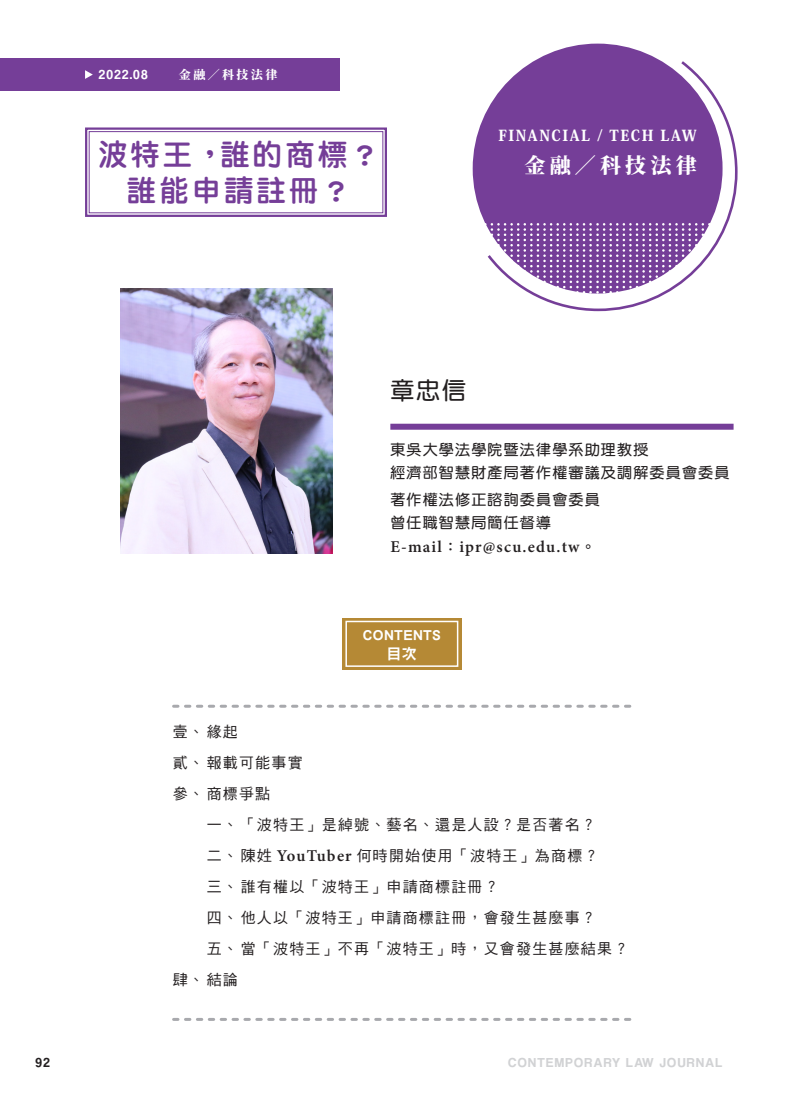
<style>
.page{position:relative;width:808px;height:1106px;background:#fff}
.page>*{position:absolute;margin:0;border:0;box-sizing:border-box;transform-origin:0 0}
.t1{font:30px "DF Yuan Std W8";letter-spacing:.08em;color:#753e98}
.t2{font:24px "DF Yuan Std W7";color:#231f20}
.t3{font:21px "Gen Yo Min TW H";letter-spacing:.2em;color:#fff}
.段落樣式1{font:600 16.5px "Minion Pro";letter-spacing:.075em;color:#231f20}
.目次{font:15px "DF Hei Std W5";letter-spacing:.08em;color:#231f20}
.段落樣式1-2{font:15px "DF Yuan Std W7";letter-spacing:.08em;color:#231f20}
.t4{font:800 15px "Koz Min Pro";letter-spacing:.1em;color:#fff}
.t5{font:15px "DF Hei Std W9";letter-spacing:.025em;color:#fff}
.t6{font:13.5px "Coolvetica Rg";letter-spacing:.1em;color:#d1d2d4}
.t7{font:13.5px "Coolvetica Rg";letter-spacing:.1em;color:#fff}
.t8{font:13.5px "Coolvetica Rg";color:#231f20}
.s1{font-family:"Adobe Ming Std";font-weight:300}
.s2{font-family:"Gen Yo Min TW H";font-size:12px}
.s3{font-family:"DF Yuan Std W7";font-weight:400;font-size:15px}
.s4{font-family:"Minion Pro";font-weight:600;font-size:16.5px}
</style>
<div class="page">
<div style="left:0;top:58px;width:340px;height:32px;background:#753e98"></div>
<svg style="left:85px;top:70px;width:8px;height:9px"></svg>
<div style="left:473px;top:44px;width:249px;height:249px;background:#753e98;border-radius:50%"></div>
<svg style="left:488px;top:61px;width:249px;height:250px"></svg>
<svg style="left:85px;top:127px;width:302px;height:90px"></svg>
<div style="left:89px;top:131px;width:294px;height:82px;border:1px solid #753e98"></div>
<div style="left:390px;top:424px;width:343px;height:6px;background:#753e98"></div>
<svg style="left:174px;top:704px;width:456px;height:3px"></svg>
<svg style="left:174px;top:1018px;width:456px;height:2px"></svg>
<img style="left:121px;top:289px;width:211px;height:264px">
<div style="left:342px;top:618px;width:119px;height:51px;background:#b58935"></div>
<div style="left:345px;top:620px;width:113px;height:47px;border:2px solid #fff"></div>
<p class="t7" style="left:99px;top:67px;width:180px">2022.08<span class="s1">　　</span><span class="s2">金融／科技法律</span></p>
<p class="t1" style="left:98px;top:138px;width:283px">波特王，誰的商標？</p>
<p class="t1" style="left:127px;top:174px;width:226px">誰能申請註冊？</p>
<p class="t4" style="left:498px;top:124px;width:200px">FINANCIAL / TECH LAW</p>
<p class="t3" style="left:524px;top:154px;width:174px">金融／科技法律</p>
<p class="t2" style="left:390px;top:378px;width:77px">章忠信</p>
<p class="段落樣式1-2" style="left:390px;top:441px;width:259px">東吳大學法學院暨法律學系助理教授</p>
<p class="段落樣式1-2" style="left:390px;top:464px;width:340px">經濟部智慧財產局著作權審議及調解委員會委員</p>
<p class="段落樣式1-2" style="left:390px;top:491px;width:211px">著作權法修正諮詢委員會委員</p>
<p class="段落樣式1-2" style="left:390px;top:514px;width:162px">曾任職智慧局簡任督導</p>
<p class="段落樣式1" style="left:390px;top:535px;width:207px">E-mail<span class="s3">：</span>ipr@scu.edu.tw<span class="s3">。</span></p>
<p class="t5" style="left:363px;top:626px;width:79px">CONTENTS</p>
<p class="t5" style="left:386px;top:645px;width:32px">目次</p>
<p class="目次" style="left:173px;top:723px;width:67px">壹、緣起</p>
<p class="目次" style="left:173px;top:754px;width:132px">貳、報載可能事實</p>
<p class="目次" style="left:173px;top:785px;width:99px">參、商標爭點</p>
<p class="目次" style="left:207px;top:816px;width:391px">一、「波特王」是綽號、藝名、還是人設？是否著名？</p>
<p class="目次" style="left:207px;top:847px;width:393px">二、陳姓 <span class="s4">YouTuber</span> 何時開始使用「波特王」為商標？</p>
<p class="目次" style="left:207px;top:878px;width:294px">三、誰有權以「波特王」申請商標註冊？</p>
<p class="目次" style="left:207px;top:909px;width:391px">四、他人以「波特王」申請商標註冊，會發生甚麼事？</p>
<p class="目次" style="left:207px;top:940px;width:423px">五、當「波特王」不再「波特王」時，又會發生甚麼結果？</p>
<p class="目次" style="left:173px;top:971px;width:67px">肆、結論</p>
<p class="t8" style="left:35px;top:1054px;width:16px">92</p>
<p class="t6" style="left:508px;top:1054px;width:216px">CONTEMPORARY LAW JOURNAL</p>
</div>
